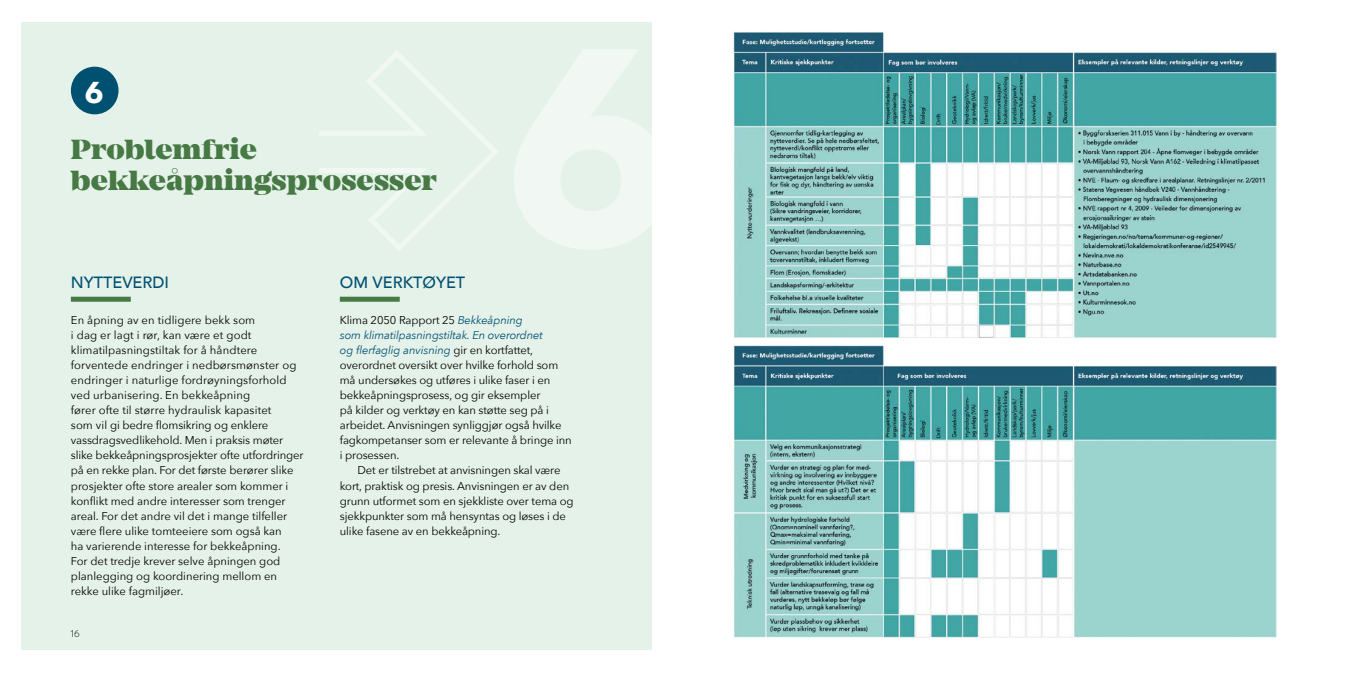
<style>
.page{position:relative;width:1347px;height:674px;background:#fff}
.page>*{position:absolute;margin:0;border:0;box-sizing:border-box;transform-origin:0 0}
.t1{font:700 30px "Avenir Next";color:#fff}
.t2{font:900 28.75px/31.2px "Mirador";color:#477944}
.t3{font:500 16.25px "Avenir";color:#005071}
.t4{font:11.25px/15px "Avenir Next";letter-spacing:-.01em;color:#000}
.t5{font:300 10px "Brandon Grotesque";color:#000}
.s1{font-style:italic;color:#005071}
</style>
<div class="page">
<img style="left:733px;top:31px;width:543px;height:307px">
<img style="left:733px;top:345px;width:543px;height:292px">
<div style="left:21px;top:22px;width:631px;height:627px;background:#e5f2ea"></div>
<div style="left:71px;top:67px;width:47px;height:47px;background:#005071;border-radius:50%"></div>
<svg style="left:319px;top:51px;width:179px;height:200px"></svg>
<div style="left:71px;top:296px;width:60px;height:5px;background:#477944"></div>
<div style="left:340px;top:296px;width:60px;height:5px;background:#477944"></div>
<h1 class="t1" style="left:85px;top:66px;width:21px">6</h1>
<h2 class="t2" style="left:71px;top:135px;width:367px">Problemfrie bekkeåpningsprosesser</h2>
<h3 class="t3" style="left:71px;top:268px;width:100px">NYTTEVERDI</h3>
<h3 class="t3" style="left:340px;top:268px;width:127px">OM VERKTØYET</h3>
<p class="t4" style="left:71px;top:312px;width:234px">En åpning av en tidligere bekk som<br>i dag er lagt i rør, kan være et godt klimatilpasningstiltak for å håndtere forventede endringer i nedbørsmønster og endringer i naturlige fordrøyningsforhold ved urbanisering. En bekkeåpning<br>fører ofte til større hydraulisk kapasitet<br>som vil gi bedre flomsikring og enklere vassdragsvedlikehold. Men i praksis møter slike bekkeåpningsprosjekter ofte utfordringer på en rekke plan. For det første berører slike prosjekter ofte store arealer som kommer i konflikt med andre interesser som trenger areal. For det andre vil det i mange tilfeller være flere ulike tomteeiere som også kan<br>ha varierende interesse for bekkeåpning.<br>For det tredje krever selve åpningen god planlegging og koordinering mellom en rekke ulike fagmiljøer.</p>
<p class="t5" style="left:71px;top:626px;width:10px">16</p>
<p class="t4" style="left:340px;top:312px;width:233px">Klima 2050 Rapport 25 <span class="s1">Bekkeåpning<br>som klimatilpasningstiltak. En overordnet<br>og flerfaglig anvisning</span> gir en kortfattet, overordnet oversikt over hvilke forhold som må undersøkes og utføres i ulike faser i en bekkeåpningsprosess, og gir eksempler<br>på kilder og verktøy en kan støtte seg på i arbeidet. Anvisningen synliggjør også hvilke fagkompetanser som er relevante å bringe inn i prosessen.</p>
<p class="t4" style="left:340px;top:462px;width:235px;text-indent:18px">Det er tilstrebet at anvisningen skal være kort, praktisk og presis. Anvisningen er av den grunn utformet som en sjekkliste over tema og sjekkpunkter som må hensyntas og løses i de ulike fasene av en bekkeåpning.</p>
</div>
